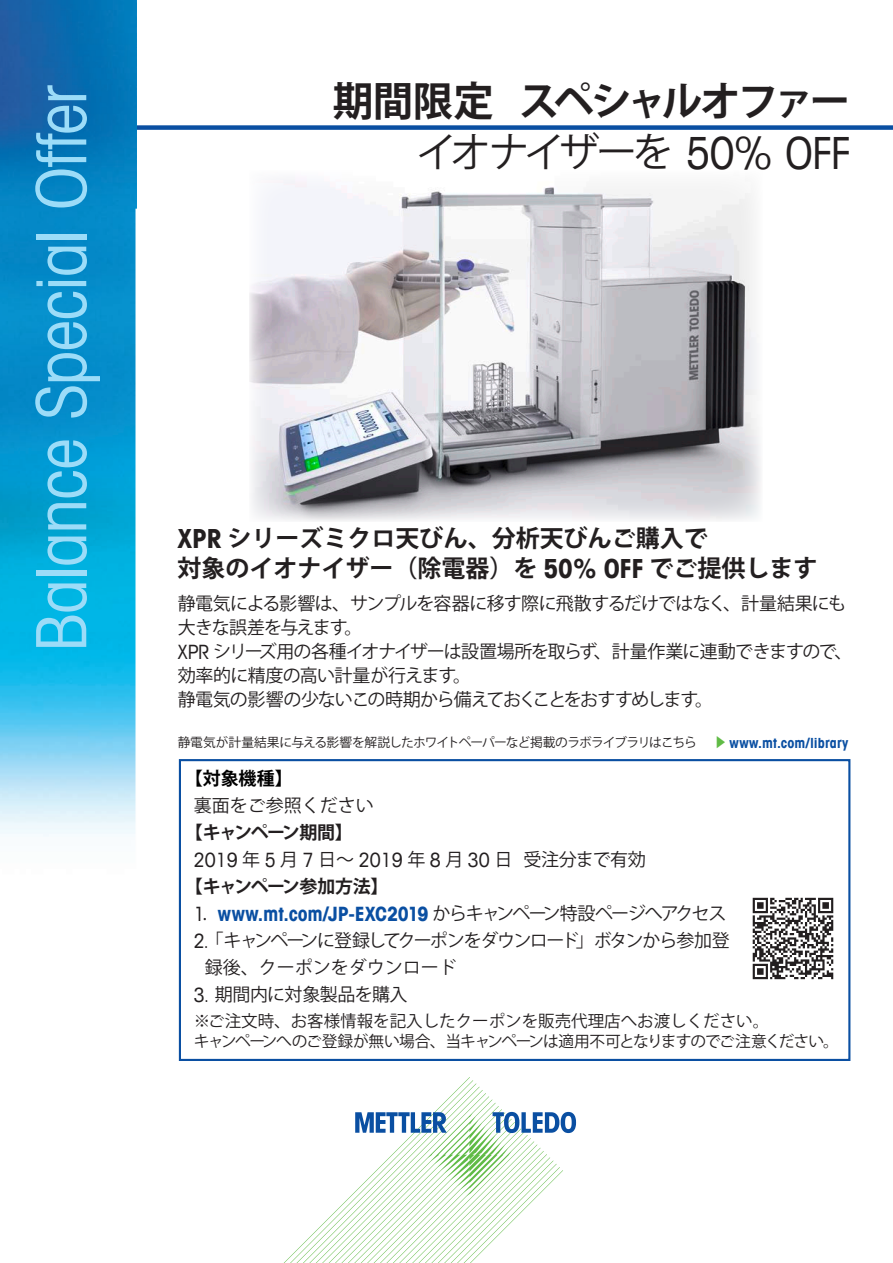
<style>
.page{position:relative;width:893px;height:1263px;background:#fff}
.page>*{position:absolute;margin:0;border:0;box-sizing:border-box;transform-origin:0 0}
.t1{font:condensed 69.3px "Avant Garde Com";letter-spacing:-.01em;color:#9cdcf8}
._1_Title_Bold_28_32{font:700 40.5px "Koz Go Pro";letter-spacing:-.08em;color:#231f20}
._2_Title_Book_28_32{font:40.5px "Koz Go Pro";letter-spacing:-.115em;color:#231f20}
.t2{font:700 24px "Koz Go Pro";color:#231f20}
.t3{font:700 condensed 19.8px "Avant Garde Com";letter-spacing:-.01em;color:#0a4fa2}
.t4{font:18px/24px "Koz Go Pro";letter-spacing:-.045em;color:#231f20}
.t5{font:18px "Koz Go Pro";letter-spacing:-.08em;color:#231f20}
.t6{font:18px "Koz Go Pro";color:#231f20}
.t7{font:700 18px "Koz Go Pro";letter-spacing:-.08em;color:#231f20}
.t8{font:700 18px "Koz Go Pro";color:#000}
.t9{font:16.5px "Koz Go Pro";color:#231f20}
.t10{font:15.75px "Koz Go Pro";letter-spacing:-.07em;color:#231f20}
.t11{font:700 condensed 14.1px "Avant Garde Com";letter-spacing:.01em;color:#0a4fa2}
.t12{font:12.75px "Koz Go Pro";letter-spacing:-.06em;color:#231f20}
.s1{font-family:"Avant Garde Com";font-stretch:condensed;font-size:44.55px}
.s2{font-family:"Avant Garde Com";font-stretch:condensed;font-size:26.4px}
.s3{font-family:"Avant Garde Com";font-stretch:condensed;font-size:19.8px}
.s4{font-family:"Koz Go Pro";font-stretch:normal;font-size:12.75px;color:#60bb46}
.s5{font-weight:400;color:#231f20}
.s6{font-family:"Koz Go Pro";font-weight:400;font-stretch:normal;font-size:18px;color:#231f20}
</style>
<div class="page">
<svg style="left:284px;top:1077px;width:292px;height:186px"></svg>
<div style="left:111px;top:125px;width:782px;height:5px;background:#0a4fa2"></div>
<img style="left:0;top:0;width:136px;height:837px">
<img style="left:249px;top:180px;width:514px;height:341px">
<div style="left:179px;top:759px;width:671px;height:302px;border:2px solid #0a4fa2"></div>
<img style="left:752px;top:897px;width:82px;height:83px">
<p class="t1" style="left:19px;top:652px;width:568px;rotate:-90deg">Balance Special Offer</p>
<p class="_1_Title_Bold_28_32" style="left:333px;top:75px;width:519px">期間限定 スペシャルオファー</p>
<p class="_2_Title_Book_28_32" style="left:416px;top:126px;width:436px">イオナイザーを <span class="s1">50% OFF</span></p>
<p class="t2" style="left:178px;top:522px;width:532px"><span class="s2">XPR</span> シリーズミクロ天びん、分析天びんご購入で</p>
<p class="t2" style="left:178px;top:552px;width:641px">対象のイオナイザー（除電器）を <span class="s2">50% OFF</span> でご提供します</p>
<p class="t4" style="left:178px;top:592px;width:670px">静電気による影響は、サンプルを容器に移す際に飛散するだけではなく、計量結果にも大きな誤差を与えます。</p>
<p class="t4" style="left:178px;top:640px;width:676px"><span class="s3">XPR</span> シリーズ用の各種イオナイザーは設置場所を取らず、計量作業に連動できますので、効率的に精度の高い計量が行えます。</p>
<p class="t4" style="left:178px;top:688px;width:537px">静電気の影響の少ないこの時期から備えておくことをおすすめします。</p>
<p class="t12" style="left:178px;top:734px;width:521px">静電気が計量結果に与える影響を解説したホワイトペーパーなど掲載のラボライブラリはこちら</p>
<p class="t11" style="left:714px;top:734px;width:136px"><span class="s4">▶</span> www.mt.com/library</p>
<p class="t8" style="left:185px;top:767px;width:110px">【対象機種】</p>
<p class="t6" style="left:194px;top:794px;width:181px">裏面をご参照ください</p>
<p class="t7" style="left:185px;top:821px;width:169px">【キャンペーン期間】</p>
<p class="t4" style="left:194px;top:848px;width:454px"><span class="s3">2019</span> 年 <span class="s3">5</span> 月 <span class="s3">7</span> 日～ <span class="s3">2019</span> 年 <span class="s3">8</span> 月 <span class="s3">30</span> 日 受注分まで有効</p>
<p class="t7" style="left:185px;top:875px;width:205px">【キャンペーン参加方法】</p>
<p class="t3" style="left:194px;top:901px;width:534px"><span class="s5">1</span><span class="s6">.</span> www.mt.com/JP-EXC2019 <span class="s6">からキャンペーン特設ページへアクセス</span></p>
<p class="t5" style="left:194px;top:929px;width:537px"><span class="s3">2.</span> 「キャンペーンに登録してクーポンをダウンロード」ボタンから参加登</p>
<p class="t6" style="left:205px;top:956px;width:254px">録後、クーポンをダウンロード</p>
<p class="t4" style="left:194px;top:983px;width:215px"><span class="s3">3.</span> 期間内に対象製品を購入</p>
<p class="t9" style="left:194px;top:1010px;width:577px">※ご注文時、お客様情報を記入したクーポンを販売代理店へお渡しください。</p>
<p class="t10" style="left:194px;top:1031px;width:647px">キャンペーンへのご登録が無い場合、当キャンペーンは適用不可となりますのでご注意ください。</p>
</div>
